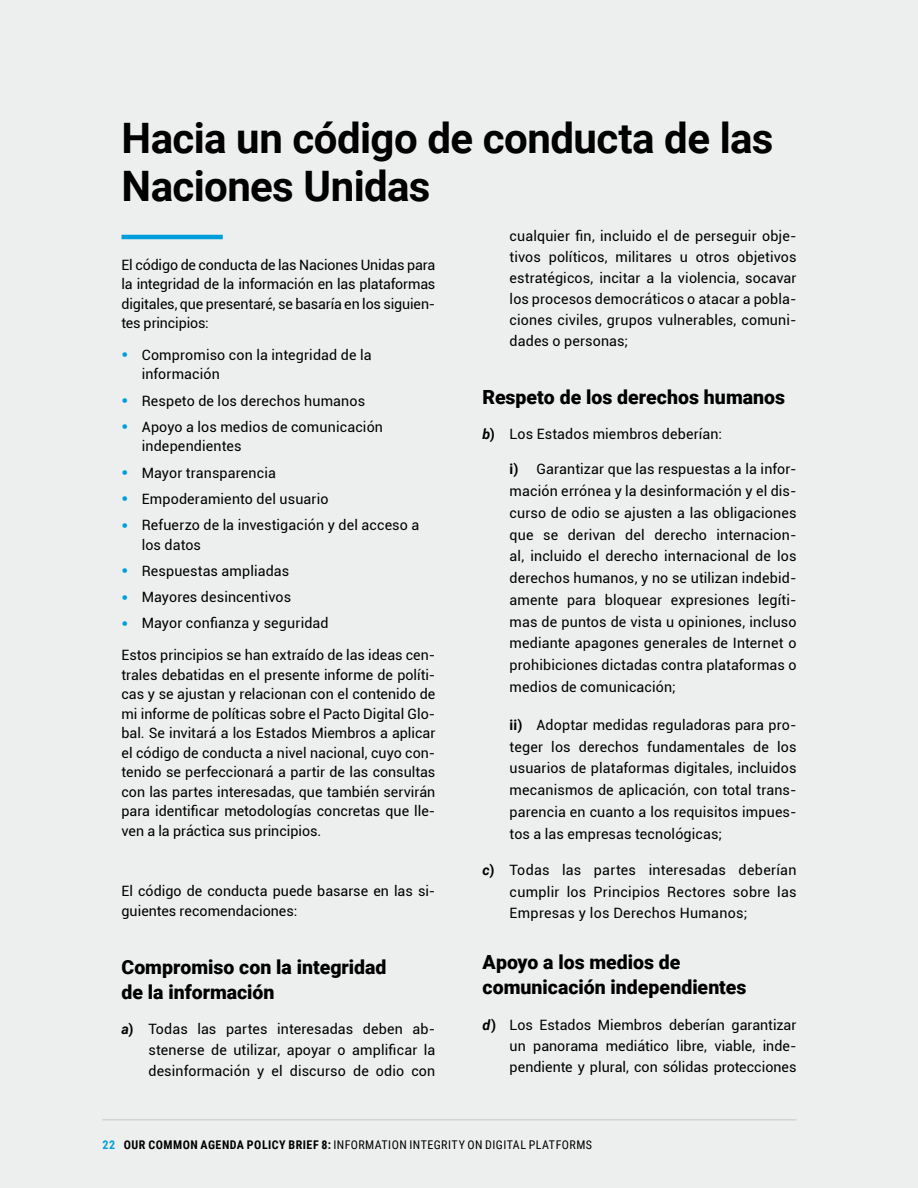
<style>
.page{position:relative;width:918px;height:1188px;background:#edeeee}
.page>*{position:absolute;margin:0;border:0;box-sizing:border-box;transform-origin:0 0}
.t1{font:700 42px/48px "Roboto";letter-spacing:-.015em;color:#000}
.t2{font:900 19.5px/25.5px "Roboto";color:#000}
.t3{font:14.25px/19.5px "Roboto";letter-spacing:.01em;color:#000;text-align:justify}
.t4{font:12px "Roboto Condensed";letter-spacing:.035em;color:#000}
.s1{font-weight:900;font-size:18px;color:#009edb}
.s2{font-weight:700;font-style:italic}
.s3{font-weight:700}
.s4{font-weight:700;color:#009edb}
</style>
<div class="page">
<hr style="left:102px;top:1119px;width:695px;height:1px;background:#d1d3d4">
<hr style="left:122px;top:235px;width:101px;height:4px;background:#009edb">
<h1 class="t1" style="left:122px;top:117px;width:654px">Hacia un código de conducta de las<br>Naciones Unidas</h1>
<p class="t3" style="left:122px;top:256px;width:315px">El código de conducta de las Naciones Unidas para la integridad de la información en las plataformas digitales, que presentaré, se basaría en los siguien&shy;tes principios:</p>
<p class="t3" style="left:142px;top:346px;width:231px;text-indent:-20px"><span class="s1">•</span> Compromiso con la integridad de la información</p>
<p class="t3" style="left:122px;top:392px;width:245px"><span class="s1">•</span> Respeto de los derechos humanos</p>
<p class="t3" style="left:142px;top:418px;width:243px;text-indent:-20px"><span class="s1">•</span> Apoyo a los medios de comunicación independientes</p>
<p class="t3" style="left:122px;top:464px;width:156px"><span class="s1">•</span> Mayor transparencia</p>
<p class="t3" style="left:122px;top:490px;width:209px"><span class="s1">•</span> Empoderamiento del usuario</p>
<p class="t3" style="left:142px;top:516px;width:279px;text-indent:-20px"><span class="s1">•</span> Refuerzo de la investigación y del acceso a los datos</p>
<p class="t3" style="left:122px;top:562px;width:169px"><span class="s1">•</span> Respuestas ampliadas</p>
<p class="t3" style="left:122px;top:588px;width:171px"><span class="s1">•</span> Mayores desincentivos</p>
<p class="t3" style="left:122px;top:613px;width:209px"><span class="s1">•</span> Mayor confianza y seguridad</p>
<p class="t3" style="left:122px;top:646px;width:315px">Estos principios se han extraído de las ideas cen&shy;trales debatidas en el presente informe de políti&shy;cas y se ajustan y relacionan con el contenido de mi informe de políticas sobre el Pacto Digital Glo&shy;bal. Se invitará a los Estados Miembros a aplicar el código de conducta a nivel nacional, cuyo con&shy;tenido se perfeccionará a partir de las consultas con las partes interesadas, que también servirán para identificar metodologías concretas que lle&shy;ven a la práctica sus principios.</p>
<p class="t3" style="left:122px;top:882px;width:315px">El código de conducta puede basarse en las si&shy;guientes recomendaciones:</p>
<h2 class="t2" style="left:122px;top:955px;width:266px">Compromiso con la integridad de la información</h2>
<p class="t3" style="left:149px;top:1020px;width:288px;line-height:21px;text-indent:-27px"><span class="s2">a</span><span class="s3">)</span> Todas las partes interesadas deben ab&shy;stenerse de utilizar, apoyar o amplificar la desinformación y el discurso de odio con</p>
<p class="t3" style="left:510px;top:225px;width:288px;line-height:21px">cualquier fin, incluido el de perseguir obje&shy;tivos políticos, militares u otros objetivos estratégicos, incitar a la violencia, socavar los procesos democráticos o atacar a pobla&shy;ciones civiles, grupos vulnerables, comuni&shy;dades o personas;</p>
<h2 class="t2" style="left:483px;top:386px;width:304px">Respeto de los derechos humanos</h2>
<p class="t3" style="left:483px;top:425px;width:241px"><span class="s2">b</span><span class="s3">)</span> Los Estados miembros deberían:</p>
<p class="t3" style="left:510px;top:459px;width:288px;line-height:21.8px"><span class="s3">i)</span> Garantizar que las respuestas a la infor&shy;mación errónea y la desinformación y el dis&shy;curso de odio se ajusten a las obligaciones que se derivan del derecho internacion&shy;al, incluido el derecho internacional de los derechos humanos, y no se utilizan indebid&shy;amente para bloquear expresiones legíti&shy;mas de puntos de vista u opiniones, incluso mediante apagones generales de Internet o prohibiciones dictadas contra plataformas o medios de comunicación;</p>
<p class="t3" style="left:510px;top:715px;width:288px;line-height:21.8px"><span class="s3">ii)</span> Adoptar medidas reguladoras para pro&shy;teger los derechos fundamentales de los usuarios de plataformas digitales, incluidos mecanismos de aplicación, con total trans&shy;parencia en cuanto a los requisitos impues&shy;tos a las empresas tecnológicas;</p>
<p class="t3" style="left:510px;top:860px;width:288px;line-height:21.3px;text-indent:-27px"><span class="s2">c</span><span class="s3">)</span> Todas las partes interesadas deberían cumplir los Principios Rectores sobre las Empresas y los Derechos Humanos;</p>
<h2 class="t2" style="left:483px;top:951px;width:265px">Apoyo a los medios de comunicación independientes</h2>
<p class="t3" style="left:510px;top:1015px;width:288px;line-height:21px;text-indent:-27px"><span class="s2">d</span><span class="s3">)</span> Los Estados Miembros deberían garantizar un panorama mediático libre, viable, inde&shy;pendiente y plural, con sólidas protecciones</p>
<p class="t4" style="left:102px;top:1137px;width:491px"><span class="s4">22</span> <span class="s3">OUR COMMON AGENDA POLICY BRIEF 8:</span> INFORMATION INTEGRITY ON DIGITAL PLATFORMS</p>
</div>
